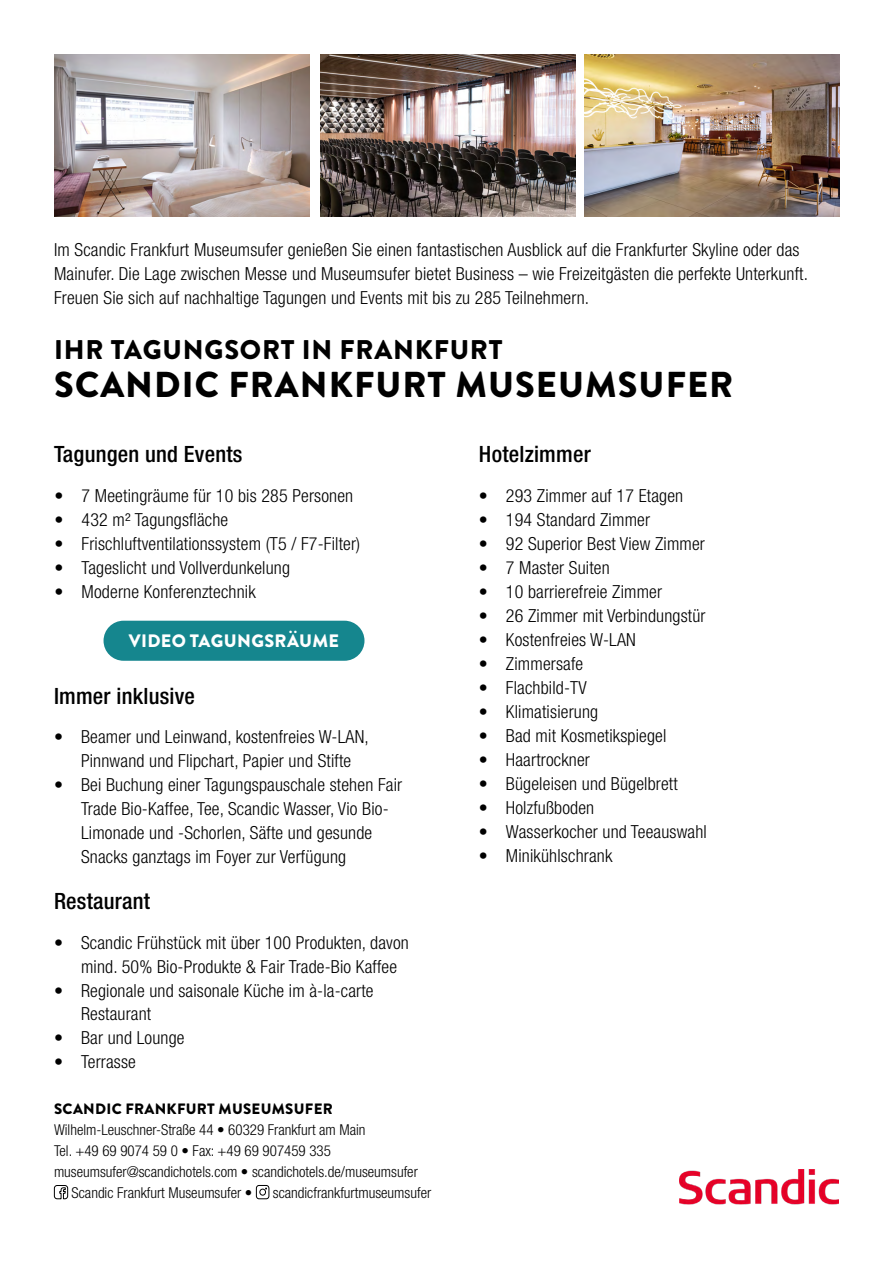
<style>
.page{position:relative;width:893px;height:1263px;background:#fff}
.page>*{position:absolute;margin:0;border:0;box-sizing:border-box;transform-origin:0 0}
.t1{font:900 36px "Brandon Grotesque";letter-spacing:.03em;color:#000}
.t2{font:900 27px "Brandon Grotesque";letter-spacing:.03em;color:#000}
.t3{font:500 condensed 22.5px "Helvetica Neue LT Std";letter-spacing:.01em;color:#000}
.t4{font:300 condensed 18px/24px "Helvetica Neue LT Std";letter-spacing:.01em;color:#000}
.t5{font:900 18px "Brandon Grotesque";letter-spacing:.02em;color:#fff}
.t6{font:300 condensed 15px "Helvetica Neue LT Std";color:#000}
.t7{font:900 15px "Brandon Grotesque";letter-spacing:.02em;color:#000}
</style>
<div class="page">
<img style="left:679px;top:1170px;width:160px;height:35px">
<svg style="left:54px;top:1185px;width:14px;height:14px"></svg>
<svg style="left:256px;top:1185px;width:14px;height:14px"></svg>
<img style="left:54px;top:54px;width:255px;height:162px">
<img style="left:321px;top:54px;width:255px;height:162px">
<img style="left:584px;top:54px;width:255px;height:162px">
<div style="left:104px;top:621px;width:260px;height:40px;background:#15868e;border-radius:20px"></div>
<p class="t4" style="left:54px;top:237px;width:756px">Im Scandic Frankfurt Museumsufer genießen Sie einen fantastischen Ausblick auf die Frankfurter Skyline oder das<br>Mainufer. Die Lage zwischen Messe und Museumsufer bietet Business – wie Freizeitgästen die perfekte Unterkunft.<br>Freuen Sie sich auf nachhaltige Tagungen und Events mit bis zu 285 Teilnehmern.</p>
<h2 class="t2" style="left:54px;top:330px;width:450px">IHR TAGUNGSORT IN FRANKFURT</h2>
<h1 class="t1" style="left:54px;top:360px;width:680px">SCANDIC FRANKFURT MUSEUMSUFER</h1>
<p class="t3" style="left:54px;top:440px;width:190px">Tagungen und Events</p>
<p class="t4" style="left:55px;top:484px;width:300px">• 7 Meetingräume für 10 bis 285 Personen</p>
<p class="t4" style="left:55px;top:508px;width:175px">• 432 m² Tagungsfläche</p>
<p class="t4" style="left:55px;top:532px;width:307px">• Frischluftventilationssystem (T5 / F7-Filter)</p>
<p class="t4" style="left:55px;top:556px;width:237px">• Tageslicht und Vollverdunkelung</p>
<p class="t4" style="left:55px;top:580px;width:203px">• Moderne Konferenztechnik</p>
<p class="t5" style="left:129px;top:628px;width:212px">VIDEO TAGUNGSRÄUME</p>
<p class="t3" style="left:54px;top:683px;width:142px">Immer inklusive</p>
<p class="t4" style="left:54px;top:725px;width:316px;text-align:center">• Beamer und Leinwand, kostenfreies W-LAN,<br>Pinnwand und Flipchart, Papier und Stifte</p>
<p class="t4" style="left:81px;top:773px;width:323px;text-indent:-27px">• Bei Buchung einer Tagungspauschale stehen Fair Trade Bio-Kaffee, Tee, Scandic Wasser, Vio Bio-Limonade und -Schorlen, Säfte und gesunde Snacks ganztags im Foyer zur Verfügung</p>
<p class="t3" style="left:54px;top:887px;width:98px">Restaurant</p>
<p class="t4" style="left:81px;top:930px;width:329px;text-indent:-27px">• Scandic Frühstück mit über 100 Produkten, davon mind. 50% Bio-Produkte &amp; Fair Trade-Bio Kaffee</p>
<p class="t4" style="left:81px;top:978px;width:294px;text-indent:-27px">• Regionale und saisonale Küche im à-la-carte<br>Restaurant</p>
<p class="t4" style="left:54px;top:1026px;width:132px">• Bar und Lounge</p>
<p class="t4" style="left:54px;top:1050px;width:83px">• Terrasse</p>
<p class="t7" style="left:54px;top:1098px;width:280px">SCANDIC FRANKFURT MUSEUMSUFER</p>
<p class="t6" style="left:54px;top:1121px;width:313px">Wilhelm-Leuschner-Straße 44 • 60329 Frankfurt am Main</p>
<p class="t6" style="left:54px;top:1142px;width:279px">Tel. +49 69 9074 59 0 • Fax: +49 69 907459 335</p>
<p class="t6" style="left:54px;top:1163px;width:365px">museumsufer@scandichotels.com • scandichotels.de/museumsufer</p>
<p class="t6" style="left:72px;top:1184px;width:182px">Scandic Frankfurt Museumsufer •</p>
<p class="t6" style="left:273px;top:1184px;width:160px">scandicfrankfurtmuseumsufer</p>
<p class="t3" style="left:479px;top:440px;width:113px">Hotelzimmer</p>
<p class="t4" style="left:479px;top:484px;width:206px">• 293 Zimmer auf 17 Etagen</p>
<p class="t4" style="left:479px;top:508px;width:173px">• 194 Standard Zimmer</p>
<p class="t4" style="left:479px;top:532px;width:227px">• 92 Superior Best View Zimmer</p>
<p class="t4" style="left:479px;top:556px;width:132px">• 7 Master Suiten</p>
<p class="t4" style="left:479px;top:580px;width:185px">• 10 barrierefreie Zimmer</p>
<p class="t4" style="left:479px;top:604px;width:228px">• 26 Zimmer mit Verbindungstür</p>
<p class="t4" style="left:479px;top:628px;width:159px">• Kostenfreies W-LAN</p>
<p class="t4" style="left:479px;top:652px;width:106px">• Zimmersafe</p>
<p class="t4" style="left:479px;top:676px;width:109px">• Flachbild-TV</p>
<p class="t4" style="left:479px;top:700px;width:121px">• Klimatisierung</p>
<p class="t4" style="left:479px;top:724px;width:189px">• Bad mit Kosmetikspiegel</p>
<p class="t4" style="left:479px;top:748px;width:112px">• Haartrockner</p>
<p class="t4" style="left:479px;top:772px;width:200px">• Bügeleisen und Bügelbrett</p>
<p class="t4" style="left:479px;top:796px;width:117px">• Holzfußboden</p>
<p class="t4" style="left:479px;top:820px;width:229px">• Wasserkocher und Teeauswahl</p>
<p class="t4" style="left:479px;top:844px;width:135px">• Minikühlschrank</p>
</div>
